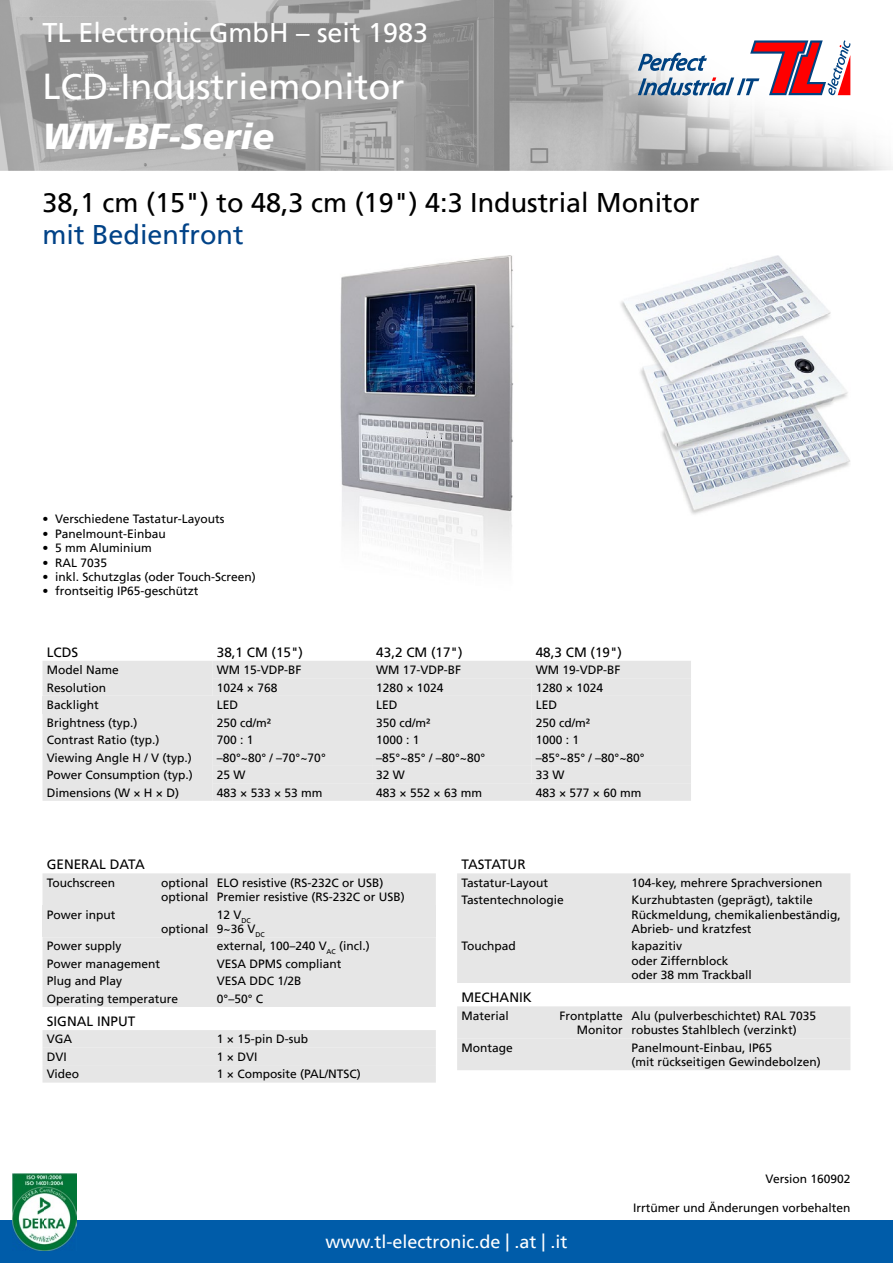
<style>
.page{position:relative;width:893px;height:1263px;background:#fff}
.page>*{position:absolute;margin:0;border:0;box-sizing:border-box;transform-origin:0 0}
.t1{font:36px "Frutiger LT";color:#fff}
.t2{font:italic 900 36px "Frutiger LT";color:#fff}
.t3{font:27px "Frutiger LT";color:#000}
.t4{font:27px "Frutiger LT";color:#fff}
.t5{font:27px "Frutiger LT";color:#004287}
.t6{font:18px "Frutiger LT";color:#fff}
.t7{font:13.5px "Frutiger LT";color:#000}
.t8{font:12px/14.4px "Frutiger LT";color:#000}
</style>
<div class="page">
<img style="left:0;top:0;width:893px;height:170px">
<svg style="left:638px;top:40px;width:212px;height:55px"></svg>
<div style="left:0;top:1220px;width:893px;height:43px;background:#005ca9"></div>
<img style="left:13px;top:1174px;width:64px;height:76px">
<img style="left:340px;top:255px;width:510px;height:303px">
<div style="left:43px;top:661px;width:648px;height:140px;background:#e6e6e6"></div>
<div style="left:43px;top:873px;width:393px;height:134px;background:#e6e6e6"></div>
<div style="left:43px;top:905px;width:170px;height:32px;background:#e6e6e6"></div>
<div style="left:213px;top:905px;width:223px;height:32px;background:#e6e6e6"></div>
<div style="left:43px;top:1030px;width:393px;height:52px;background:#e6e6e6"></div>
<div style="left:457px;top:873px;width:393px;height:110px;background:#e6e6e6"></div>
<div style="left:457px;top:1006px;width:393px;height:64px;background:#e6e6e6"></div>
<h2 class="t4" style="left:43px;top:16px;width:387px">TL Electronic GmbH – seit 1983</h2>
<h1 class="t1" style="left:43px;top:66px;width:364px">LCD-Industriemonitor</h1>
<h1 class="t2" style="left:43px;top:115px;width:233px">WM-BF-Serie</h1>
<h2 class="t3" style="left:43px;top:186px;width:659px">38,1 cm (15") to 48,3 cm (19") 4:3 Industrial Monitor</h2>
<h2 class="t5" style="left:43px;top:219px;width:203px">mit Bedienfront</h2>
<p class="t8" style="left:43px;top:512px;width:183px">• Verschiedene Tastatur-Layouts</p>
<p class="t8" style="left:43px;top:526px;width:125px">• Panelmount-Einbau</p>
<p class="t8" style="left:43px;top:541px;width:111px">• 5 mm Aluminium</p>
<p class="t8" style="left:43px;top:555px;width:66px">• RAL 7035</p>
<p class="t8" style="left:43px;top:570px;width:215px">• inkl. Schutzglas (oder Touch-Screen)</p>
<p class="t8" style="left:43px;top:584px;width:158px">• frontseitig IP65-geschützt</p>
<p class="t7" style="left:47px;top:644px;width:33px">LCDS</p>
<p class="t7" style="left:217px;top:644px;width:88px">38,1 CM (15")</p>
<p class="t7" style="left:376px;top:644px;width:88px">43,2 CM (17")</p>
<p class="t7" style="left:536px;top:644px;width:88px">48,3 CM (19")</p>
<p class="t8" style="left:47px;top:663px;width:74px">Model Name</p>
<p class="t8" style="left:217px;top:663px;width:86px">WM 15-VDP-BF</p>
<p class="t8" style="left:376px;top:663px;width:86px">WM 17-VDP-BF</p>
<p class="t8" style="left:536px;top:663px;width:86px">WM 19-VDP-BF</p>
<p class="t8" style="left:47px;top:680px;width:61px">Resolution</p>
<p class="t8" style="left:217px;top:680px;width:62px">1024 × 768</p>
<p class="t8" style="left:376px;top:680px;width:69px">1280 × 1024</p>
<p class="t8" style="left:536px;top:680px;width:69px">1280 × 1024</p>
<p class="t8" style="left:47px;top:698px;width:54px">Backlight</p>
<p class="t8" style="left:217px;top:698px;width:23px">LED</p>
<p class="t8" style="left:376px;top:698px;width:23px">LED</p>
<p class="t8" style="left:536px;top:698px;width:23px">LED</p>
<p class="t8" style="left:47px;top:715px;width:92px">Brightness (typ.)</p>
<p class="t8" style="left:217px;top:715px;width:56px">250 cd/m²</p>
<p class="t8" style="left:376px;top:715px;width:56px">350 cd/m²</p>
<p class="t8" style="left:536px;top:715px;width:56px">250 cd/m²</p>
<p class="t8" style="left:47px;top:733px;width:114px">Contrast Ratio (typ.)</p>
<p class="t8" style="left:217px;top:733px;width:38px">700 : 1</p>
<p class="t8" style="left:376px;top:733px;width:45px">1000 : 1</p>
<p class="t8" style="left:536px;top:733px;width:45px">1000 : 1</p>
<p class="t8" style="left:47px;top:750px;width:147px">Viewing Angle H / V (typ.)</p>
<p class="t8" style="left:217px;top:750px;width:110px">–80°~80° / –70°~70°</p>
<p class="t8" style="left:376px;top:750px;width:110px">–85°~85° / –80°~80°</p>
<p class="t8" style="left:536px;top:750px;width:110px">–85°~85° / –80°~80°</p>
<p class="t8" style="left:47px;top:768px;width:148px">Power Consumption (typ.)</p>
<p class="t8" style="left:217px;top:768px;width:30px">25 W</p>
<p class="t8" style="left:376px;top:768px;width:30px">32 W</p>
<p class="t8" style="left:536px;top:768px;width:30px">33 W</p>
<p class="t8" style="left:47px;top:785px;width:134px">Dimensions (W × H × D)</p>
<p class="t8" style="left:217px;top:785px;width:107px">483 × 533 × 53 mm</p>
<p class="t8" style="left:376px;top:785px;width:107px">483 × 552 × 63 mm</p>
<p class="t8" style="left:536px;top:785px;width:107px">483 × 577 × 60 mm</p>
<p class="t7" style="left:47px;top:856px;width:100px">GENERAL DATA</p>
<p class="t8" style="left:47px;top:875px;width:70px">Touchscreen</p>
<p class="t8" style="left:161px;top:875px;width:49px">optional optional</p>
<p class="t8" style="left:217px;top:875px;width:190px">ELO resistive (RS-232C or USB)<br>Premier resistive (RS-232C or USB)</p>
<p class="t8" style="left:47px;top:907px;width:70px">Power input</p>
<p class="t8" style="left:161px;top:922px;width:49px">optional</p>
<p class="t8" style="left:217px;top:907px;width:49px">12 V <sub>DC<br></sub>9~36 V <sub>DC</sub></p>
<p class="t8" style="left:47px;top:939px;width:76px">Power supply</p>
<p class="t8" style="left:217px;top:939px;width:154px">external, 100–240 V<sub>AC</sub> (incl.)</p>
<p class="t8" style="left:47px;top:957px;width:115px">Power management</p>
<p class="t8" style="left:217px;top:957px;width:126px">VESA DPMS compliant</p>
<p class="t8" style="left:47px;top:974px;width:77px">Plug and Play</p>
<p class="t8" style="left:217px;top:974px;width:86px">VESA DDC 1/2B</p>
<p class="t8" style="left:47px;top:992px;width:133px">Operating temperature</p>
<p class="t8" style="left:217px;top:992px;width:48px">0°–50° C</p>
<p class="t7" style="left:47px;top:1013px;width:90px">SIGNAL INPUT</p>
<p class="t8" style="left:47px;top:1032px;width:27px">VGA</p>
<p class="t8" style="left:217px;top:1032px;width:93px">1 × 15-pin D-sub</p>
<p class="t8" style="left:47px;top:1049px;width:22px">DVI</p>
<p class="t8" style="left:217px;top:1049px;width:42px">1 × DVI</p>
<p class="t8" style="left:47px;top:1067px;width:34px">Video</p>
<p class="t8" style="left:217px;top:1067px;width:146px">1 × Composite (PAL/NTSC)</p>
<p class="t7" style="left:461px;top:856px;width:66px">TASTATUR</p>
<p class="t8" style="left:461px;top:875px;width:88px">Tastatur-Layout</p>
<p class="t8" style="left:631px;top:875px;width:193px">104-key, mehrere Sprachversionen</p>
<p class="t8" style="left:461px;top:893px;width:104px">Tastentechnologie</p>
<p class="t8" style="left:631px;top:893px;width:211px">Kurzhubtasten (geprägt), taktile<br>Rückmeldung, chemikalienbeständig,<br>Abrieb- und kratzfest</p>
<p class="t8" style="left:461px;top:939px;width:56px">Touchpad</p>
<p class="t8" style="left:631px;top:939px;width:122px">kapazitiv<br>oder Ziffernblock oder 38 mm Trackball</p>
<p class="t7" style="left:461px;top:989px;width:72px">MECHANIK</p>
<p class="t8" style="left:461px;top:1008px;width:49px">Material</p>
<p class="t8" style="left:560px;top:1008px;width:65px;text-align:right">Frontplatte<br>Monitor</p>
<p class="t8" style="left:631px;top:1008px;width:186px">Alu (pulverbeschichtet) RAL 7035 robustes Stahlblech (verzinkt)</p>
<p class="t8" style="left:461px;top:1040px;width:53px">Montage</p>
<p class="t8" style="left:631px;top:1040px;width:191px">Panelmount-Einbau, IP65<br>(mit rückseitigen Gewindebolzen)</p>
<p class="t8" style="left:765px;top:1171px;width:86px">Version 160902</p>
<p class="t8" style="left:633px;top:1201px;width:219px">Irrtümer und Änderungen vorbehalten</p>
<h3 class="t6" style="left:325px;top:1231px;width:244px">www.tl-electronic.de | .at | .it</h3>
</div>
